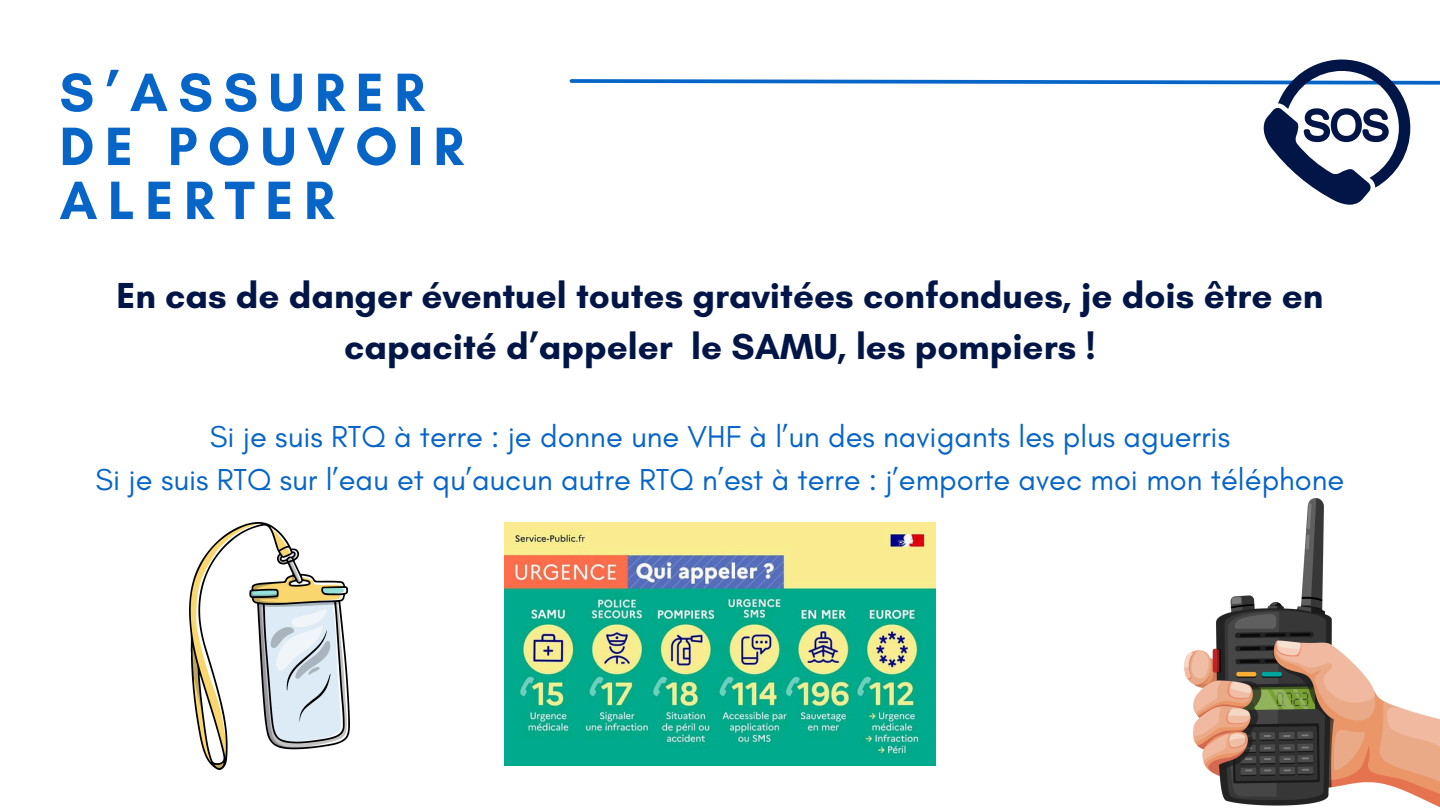
<style>
.page{position:relative;width:1440px;height:810px;background:#fff}
.page>*{position:absolute;margin:0;border:0;box-sizing:border-box;transform-origin:0 0}
.t1{font:700 55px/54px "Glacial Indifference";letter-spacing:.19em;color:#0765c7}
.t2{font:700 36.8px/51px "Glacial Indifference";color:#011647;text-align:center}
.t3{font:30.8px/42.8px "Glacial Indifference";color:#0765c7;text-align:center}
</style>
<div class="page">
<svg style="left:569px;top:60px;width:871px;height:145px"></svg>
<img style="left:504px;top:523px;width:432px;height:243px">
<img style="left:1184px;top:499px;width:256px;height:309px">
<img style="left:190px;top:523px;width:159px;height:246px">
<h1 class="t1" style="left:60px;top:65px;width:406px">S’ASSURER<br>DE POUVOIR<br>ALERTER</h1>
<p class="t2" style="left:117px;top:270px;width:1208px">En cas de danger éventuel toutes gravitées confondues, je dois être en capacité d’appeler le SAMU, les pompiers !</p>
<p class="t3" style="left:96px;top:415px;width:1250px">Si je suis RTQ à terre : je donne une VHF à l’un des navigants les plus aguerris<br>Si je suis RTQ sur l’eau et qu’aucun autre RTQ n’est à terre : j’emporte avec moi mon téléphone</p>
</div>
